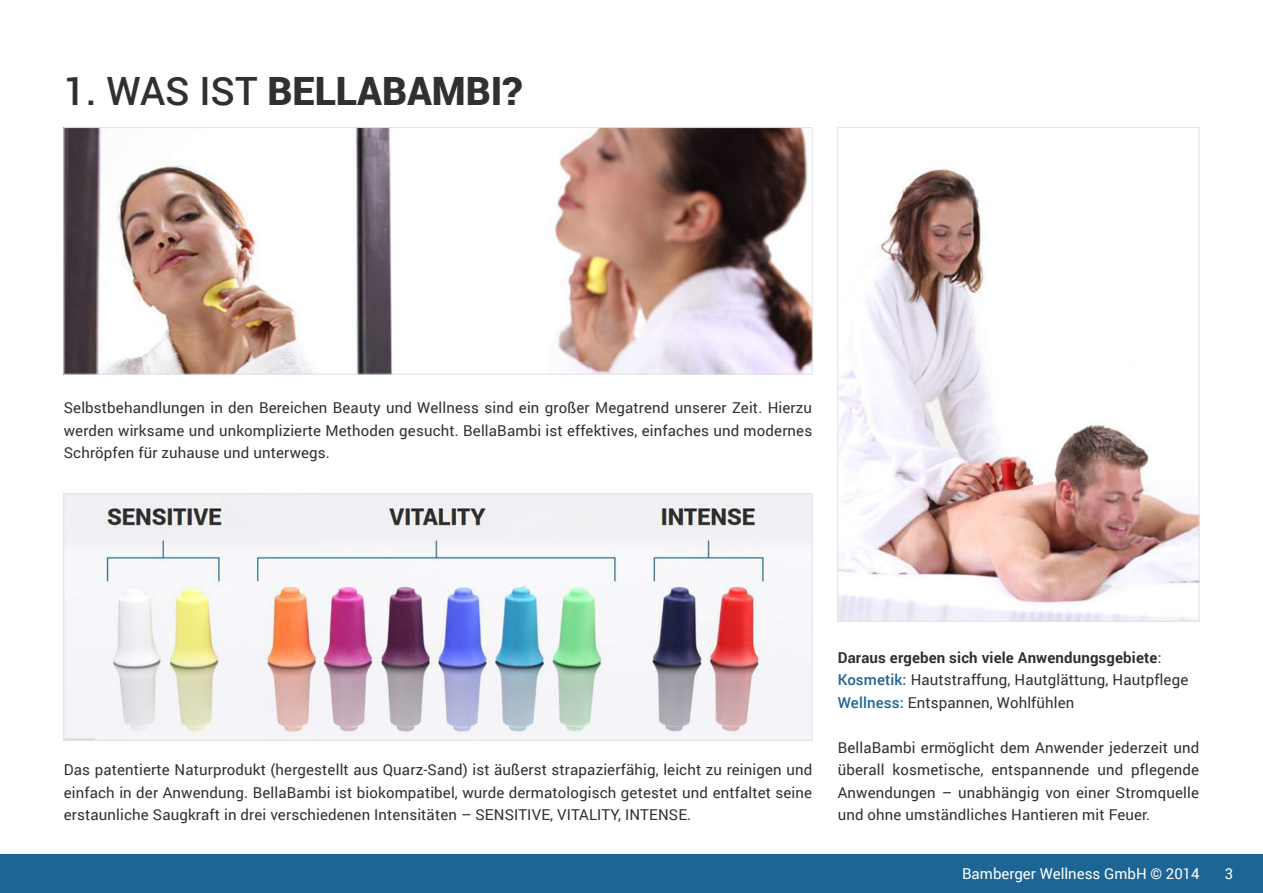
<style>
.page{position:relative;width:1263px;height:893px;background:#fff}
.page>*{position:absolute;margin:0;border:0;box-sizing:border-box;transform-origin:0 0}
.t1{font:900 39px "Roboto";color:#303030}
.t2{font:15px/22.5px "Roboto";letter-spacing:.01em;color:#303030;text-align:justify}
.t3{font:15px "Roboto";color:#fff}
.s1{font-weight:500}
.s2{font-weight:700}
.s3{font-weight:500;color:#1d6594}
</style>
<div class="page">
<img style="left:65px;top:129px;width:746px;height:244px">
<div style="left:63px;top:127px;width:750px;height:248px;border:1px solid #dfe4ea"></div>
<img style="left:65px;top:495px;width:746px;height:244px">
<div style="left:63px;top:493px;width:750px;height:248px;border:1px solid #dfe4ea"></div>
<img style="left:839px;top:169px;width:358px;height:451px">
<div style="left:0;top:855px;width:1263px;height:38px;background:#1d6594"></div>
<h1 class="t1" style="left:64px;top:63px;width:460px"><span class="s1">1. WAS IST</span> BELLABAMBI?</h1>
<p class="t2" style="left:64px;top:396px;width:750px">Selbstbehandlungen in den Bereichen Beauty und Wellness sind ein großer Megatrend unserer Zeit. Hierzu werden wirksame und unkomplizierte Methoden gesucht. BellaBambi ist effektives, einfaches und modernes Schröpfen für zuhause und unterwegs.</p>
<p class="t2" style="left:64px;top:758px;width:750px">Das patentierte Naturprodukt (hergestellt aus Quarz-Sand) ist äußerst strapazierfähig, leicht zu reinigen und einfach in der Anwendung. BellaBambi ist biokompatibel, wurde dermatologisch getestet und entfaltet seine erstaunliche Saugkraft in drei verschiedenen Intensitäten – SENSITIVE, VITALITY, INTENSE.</p>
<p class="t2" style="left:838px;top:645px;width:352px;text-align:left"><span class="s2">Daraus ergeben sich viele Anwendungsgebiete</span>:<br><span class="s3">Kosmetik:</span> Hautstraffung, Hautglättung, Hautpflege<br><span class="s3">Wellness:</span> Entspannen, Wohlfühlen</p>
<p class="t2" style="left:838px;top:735px;width:363px">BellaBambi ermöglicht dem Anwender jederzeit und überall kosmetische, entspannende und pflegende Anwendungen – unabhängig von einer Stromquelle und ohne umständliches Hantieren mit Feuer.</p>
<p class="t3" style="left:962px;top:863px;width:239px">Bamberger Wellness GmbH © 2014</p>
<p class="t3" style="left:1225px;top:863px;width:10px">3</p>
</div>
